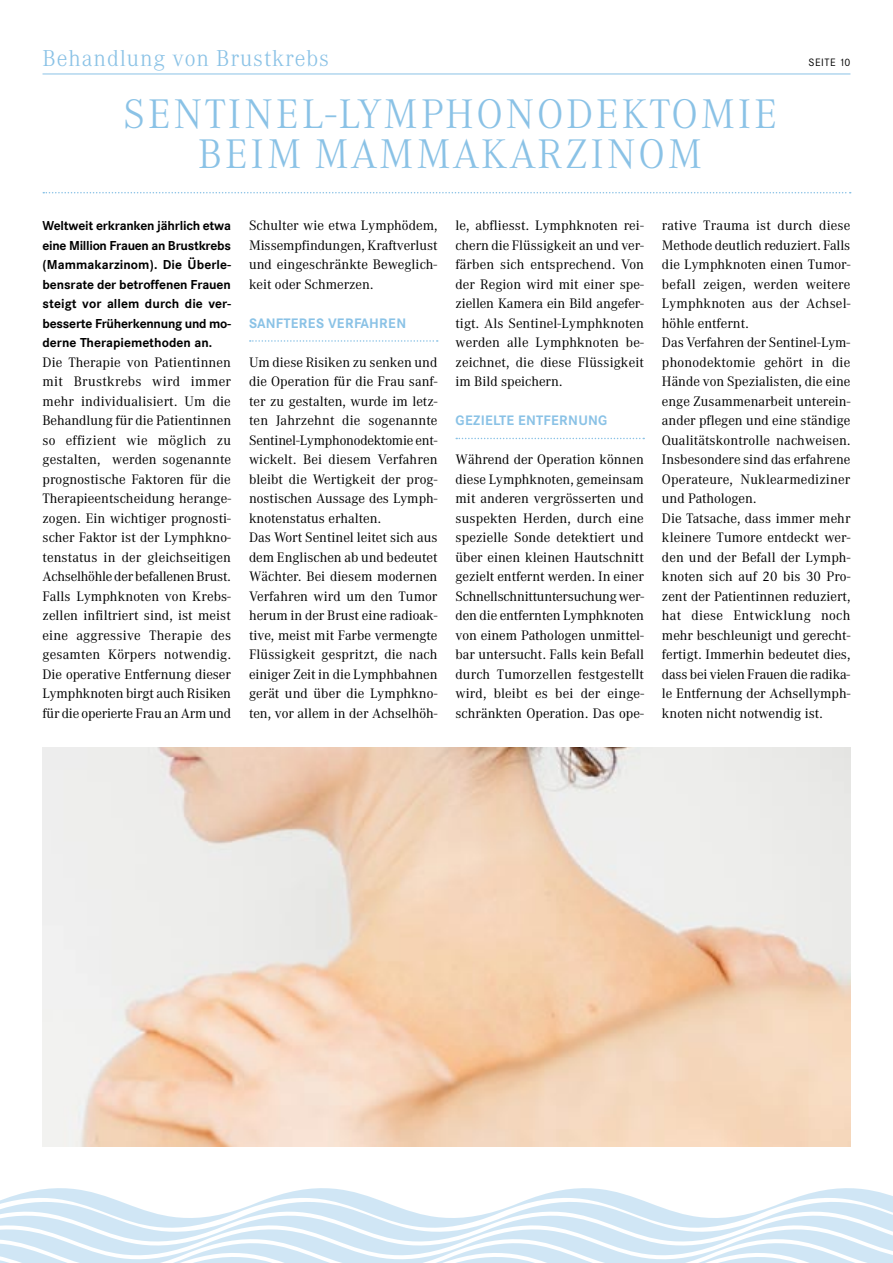
<style>
.page{position:relative;width:893px;height:1263px;background:#fff}
.page>*{position:absolute;margin:0;border:0;box-sizing:border-box;transform-origin:0 0}
.t1{font:300 40.5px "Corporate ABQ";letter-spacing:.08em;color:#8ac2e6}
.t2{font:300 22.5px "Corporate ABQ";letter-spacing:.04em;color:#8ac2e6}
.t3{font:13.5px/19.5px "Corporate ABQ";color:#000;text-align:justify}
.t4{font:700 13.5px "Corporate SBQ";letter-spacing:.02em;color:#8ac2e6}
.t5{font:700 12.75px/19.5px "Corporate SBQ";letter-spacing:-.005em;color:#000}
.t6{font:10.5px "Corporate SBQ";letter-spacing:.05em;color:#000}
</style>
<div class="page">
<svg style="left:250px;top:340px;width:188px;height:2px"></svg>
<svg style="left:456px;top:438px;width:188px;height:1px"></svg>
<svg style="left:0;top:1188px;width:893px;height:75px"></svg>
<hr style="left:43px;top:74px;width:807px;height:1px;background:#8ac2e6">
<img style="left:43px;top:747px;width:807px;height:400px">
<svg style="left:43px;top:192px;width:808px;height:1px"></svg>
<h2 class="t2" style="left:43px;top:45px;width:288px">Behandlung von Brustkrebs</h2>
<p class="t6" style="left:808px;top:56px;width:44px">SEITE 10</p>
<h1 class="t1" style="left:123px;top:90px;width:383px">SENTINEL-LYMPHONOD</h1>
<h1 class="t1" style="left:596px;top:90px;width:55px">EKTOM</h1>
<h1 class="t1" style="left:738px;top:90px;width:40px">IE</h1>
<h1 class="t1" style="left:198px;top:130px;width:441px">BEIM MAMMAKARZINOM</h1>
<p class="t5" style="left:43px;top:216px;width:190px">Weltweit erkranken jährlich etwa eine Million Frauen an Brustkrebs (Mammakarzinom). Die Überle&shy;bensrate der betroffenen Frauen steigt vor allem durch die ver-- besserte Früherkennung und mo-- derne Therapiemethoden an.</p>
<p class="t3" style="left:43px;top:353px;width:190px">Die Therapie von Patientinnen mit Brustkrebs wird immer mehr individualisiert. Um die Behandlung für die Patientinnen so effizient wie möglich zu gestalten, werden sogenannte prognostische Faktoren für die Therapieentscheidung herange&shy;zogen. Ein wichtiger prognosti&shy;scher Faktor ist der Lymphkno&shy;tenstatus in der gleichseitigen Achselhöhle der befallenen Brust.<br>Falls Lymphknoten von Krebs&shy;zellen infiltriert sind, ist meist eine aggressive Therapie des gesamten Körpers notwendig.<br>Die operative Entfernung dieser Lymphknoten birgt auch Risiken für die operierte Frau an Arm und</p>
<p class="t3" style="left:249px;top:216px;width:190px">Schulter wie etwa Lymphödem, Missempfindungen, Kraftverlust und eingeschränkte Beweglich&shy;keit oder Schmerzen.</p>
<p class="t4" style="left:249px;top:315px;width:18px">Sanfteres</p>
<p class="t4" style="left:328px;top:315px;width:19px">Verfahren</p>
<p class="t3" style="left:249px;top:353px;width:190px;text-align:left">Um diese Risiken zu senken und die Operation für die Frau sanf&shy;ter zu gestalten, wurde im letz&shy;ten Jahrzehnt die sogenannte<br>Sentinel-Lymphonodektomie ent&shy;wickelt. Bei diesem Verfahren bleibt die Wertigkeit der prog&shy;nostischen Aussage des Lymph&shy;knotenstatus erhalten.<br>Das Wort Sentinel leitet sich aus dem Englischen ab und bedeutet<br>Wächter. Bei diesem modernen<br>Verfahren wird um den Tumor herum in der Brust eine radioak&shy;tive, meist mit Farbe vermengte<br>Flüssigkeit gespritzt, die nach einiger Zeit in die Lymphbahnen gerät und über die Lymphkno&shy;ten, vor allem in der Achselhöh-</p>
<p class="t3" style="left:455px;top:216px;width:190px;text-align:left">le, abfliesst. Lymphknoten rei&shy;chern die Flüssigkeit an und ver&shy;färben sich entsprechend. Von der Region wird mit einer spe&shy;ziellen Kamera ein Bild angefer&shy;tigt. Als Sentinel-Lymphknoten werden alle Lymphknoten be-- zeichnet, die diese Flüssigkeit im Bild speichern.</p>
<p class="t4" style="left:455px;top:412px;width:18px">Gezielte</p>
<p class="t4" style="left:518px;top:412px;width:18px">Entfernung</p>
<p class="t3" style="left:455px;top:450px;width:190px">Während der Operation können diese Lymphknoten, gemeinsam mit anderen vergrösserten und suspekten Herden, durch eine spezielle Sonde detektiert und über einen kleinen Hautschnitt gezielt entfernt werden. In einer Schnellschnittuntersuchung wer&shy;den die entfernten Lymphknoten von einem Pathologen unmittel&shy;bar untersucht. Falls kein Befall durch Tumorzellen festgestellt wird, bleibt es bei der einge&shy;schränkten Operation. Das ope-</p>
<p class="t3" style="left:662px;top:216px;width:190px;text-align:left">rative Trauma ist durch diese<br>Methode deutlich reduziert. Falls die Lymphknoten einen Tumor&shy;befall zeigen, werden weitere<br>Lymphknoten aus der Achsel&shy;höhle entfernt.<br>Das Verfahren der Sentinel-Lym&shy;phonodektomie gehört in die<br>Hände von Spezialisten, die eine enge Zusammenarbeit unterein&shy;ander pflegen und eine ständige<br>Qualitätskontrolle nachweisen.<br>Insbesondere sind das erfahrene<br>Operateure, Nuklearmediziner und Pathologen.<br>Die Tatsache, dass immer mehr kleinere Tumore entdeckt wer&shy;den und der Befall der Lymph&shy;knoten sich auf 20 bis 30 Pro&shy;zent der Patientinnen reduziert, hat diese Entwicklung noch mehr beschleunigt und gerecht&shy;fertigt. Immerhin bedeutet dies, dass bei vielen Frauen die radika&shy;le Entfernung der Achsellymph&shy;knoten nicht notwendig ist.</p>
</div>
